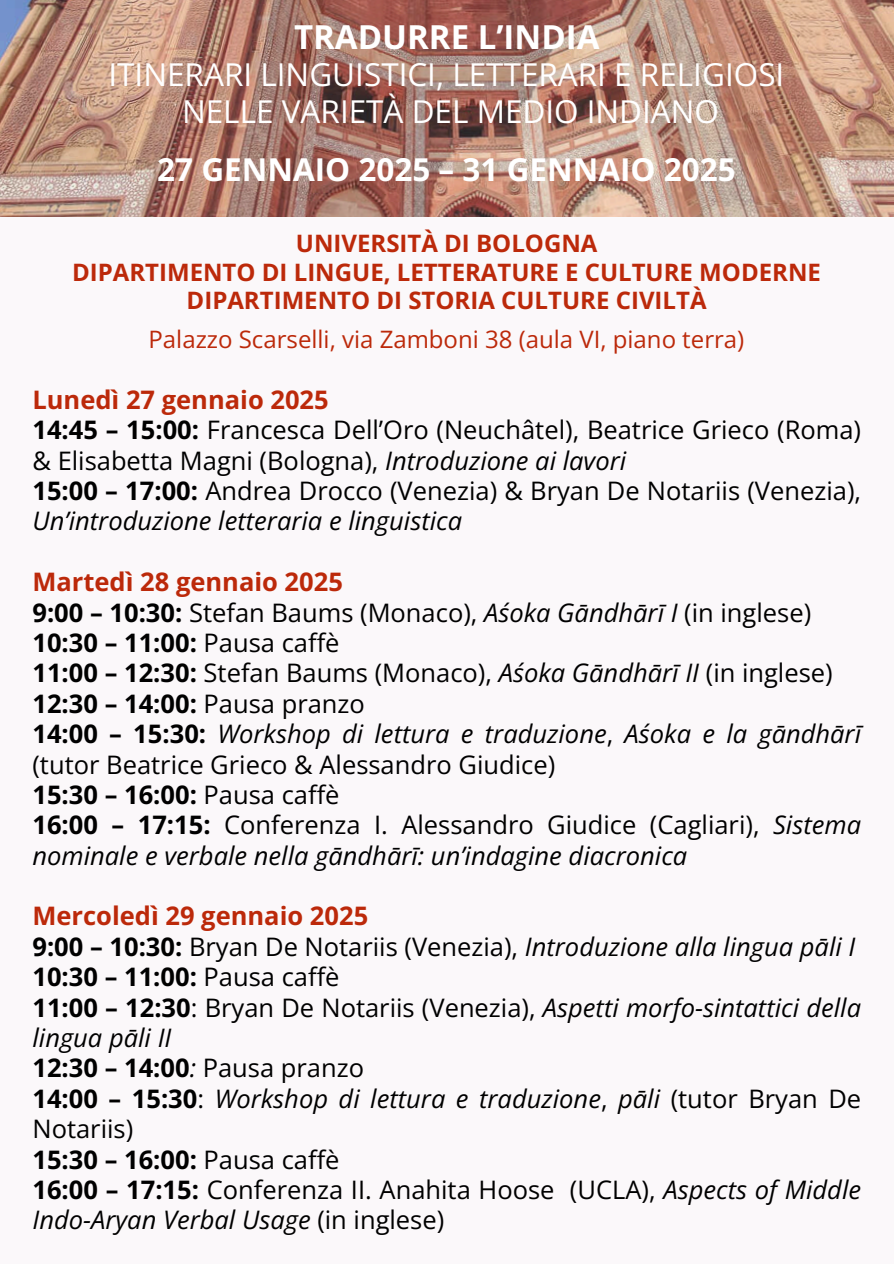
<style>
.page{position:relative;width:894px;height:1264px;background:#fff}
.page>*{position:absolute;margin:0;border:0;box-sizing:border-box;transform-origin:0 0}
.t1{font:700 33px "Open Sans";color:#fff}
.t2{font:31.5px/37.2px "Open Sans";color:#fff;text-align:center}
.t3{font:700 31.5px "Open Sans";color:#fff}
.t4{font:italic 25.5px/30.3px "Open Sans";color:#000}
.t5{font:25.5px/30.3px "Open Sans";color:#000}
.t6{font:700 25.5px "Open Sans";color:#000}
.t7{font:700 25.5px "Open Sans";color:#bc290a}
.t8{font:700 24px/28.5px "Open Sans";color:#bc290a;text-align:center}
.t9{font:24px "Open Sans";color:#bc290a}
.s1{font-weight:700}
.s2{font-style:italic}
.s3{font-weight:400}
.s4{font-weight:700;font-style:normal}
.s5{font-style:normal}
.s6{font-weight:400;font-style:italic}
</style>
<div class="page">
<div style="left:0;top:0;width:893px;height:1263px;background:#fbf8fa"></div>
<img style="left:0;top:0;width:893px;height:216px">
<p class="t1" style="left:294px;top:13px;width:307px">TRADURRE L’INDIA</p>
<p class="t2" style="left:108px;top:55px;width:677px">ITINERARI LINGUISTICI, LETTERARI E RELIGIOSI<br>NELLE VARIETÀ DEL MEDIO INDIANO</p>
<p class="t3" style="left:157px;top:148px;width:580px">27 GENNAIO 2025 – 31 GENNAIO 2025</p>
<p class="t8" style="left:72px;top:228px;width:750px">UNIVERSITÀ DI BOLOGNA<br>DIPARTIMENTO DI LINGUE, LETTERATURE E CULTURE MODERNE<br>DIPARTIMENTO DI STORIA CULTURE CIVILTÀ</p>
<p class="t9" style="left:148px;top:322px;width:597px">Palazzo Scarselli, via Zamboni 38 (aula VI, piano terra)</p>
<p class="t7" style="left:32px;top:381px;width:298px">Lunedì 27 gennaio 2025</p>
<h2 class="t5" style="left:32px;top:414px;width:830px"><span class="s1">14:45 – 15:00:</span> Francesca Dell’Oro (Neuchâtel), Beatrice Grieco (Roma) &amp; Elisabetta Magni (Bologna), <span class="s2">Introduzione ai lavori</span></h2>
<h1 class="t5" style="left:32px;top:475px;width:830px"><span class="s1">15:00 – 17:00:</span> Andrea Drocco (Venezia) &amp; Bryan De Notariis (Venezia),<br><span class="s2">Un’introduzione letteraria e linguistica</span></h1>
<p class="t7" style="left:32px;top:564px;width:312px">Martedì 28 gennaio 2025</p>
<p class="t5" style="left:32px;top:596px;width:780px"><span class="s1">9:00 – 10:30:</span> Stefan Baums (Monaco), <span class="s2">Aśoka Gāndhārī I</span> (in inglese)</p>
<p class="t6" style="left:32px;top:624px;width:308px">10:30 – 11:00: <span class="s3">Pausa caffè</span></p>
<p class="t5" style="left:32px;top:657px;width:801px"><span class="s1">11:00 – 12:30:</span> Stefan Baums (Monaco), <span class="s2">Aśoka Gāndhārī II</span> (in inglese)</p>
<p class="t6" style="left:32px;top:685px;width:334px">12:30 – 14:00: <span class="s3">Pausa pranzo</span></p>
<p class="t4" style="left:32px;top:718px;width:830px"><span class="s4">14:00 – 15:30:</span> Workshop di lettura e traduzione<span class="s5">,</span> Aśoka e la gāndhārī <span class="s5">(tutor Beatrice Grieco &amp; Alessandro Giudice)</span></p>
<p class="t6" style="left:32px;top:776px;width:308px">15:30 – 16:00: <span class="s3">Pausa caffè</span></p>
<p class="t4" style="left:32px;top:809px;width:830px"><span class="s4">16:00 – 17:15:</span> <span class="s5">Conferenza I. Alessandro Giudice (Cagliari),</span> Sistema nominale e verbale nella gāndhārī: un’indagine diacronica</p>
<p class="t7" style="left:32px;top:898px;width:337px">Mercoledì 29 gennaio 2025</p>
<p class="t4" style="left:32px;top:930px;width:824px"><span class="s4">9:00 – 10:30:</span> <span class="s5">Bryan De Notariis (Venezia),</span> Introduzione alla lingua pāli I</p>
<p class="t6" style="left:32px;top:959px;width:308px">10:30 – 11:00: <span class="s3">Pausa caffè</span></p>
<p class="t4" style="left:32px;top:991px;width:830px"><span class="s4">11:00 – 12:30</span><span class="s5">: Bryan De Notariis (Venezia),</span> Aspetti morfo-sintattici della lingua pāli II</p>
<p class="t6" style="left:32px;top:1050px;width:333px">12:30 – 14:00<span class="s6">:</span> <span class="s3">Pausa pranzo</span></p>
<p class="t4" style="left:32px;top:1082px;width:830px"><span class="s4">14:00 – 15:30</span><span class="s5">:</span> Workshop di lettura e traduzione<span class="s5">,</span> pāli <span class="s5">(tutor Bryan De<br>Notariis)</span></p>
<p class="t6" style="left:32px;top:1141px;width:308px">15:30 – 16:00: <span class="s3">Pausa caffè</span></p>
<p class="t5" style="left:32px;top:1173px;width:830px"><span class="s1">16:00 – 17:15:</span> Conferenza II. Anahita Hoose (UCLA), <span class="s2">Aspects of Middle<br>Indo-Aryan Verbal Usage</span> (in inglese)</p>
</div>
